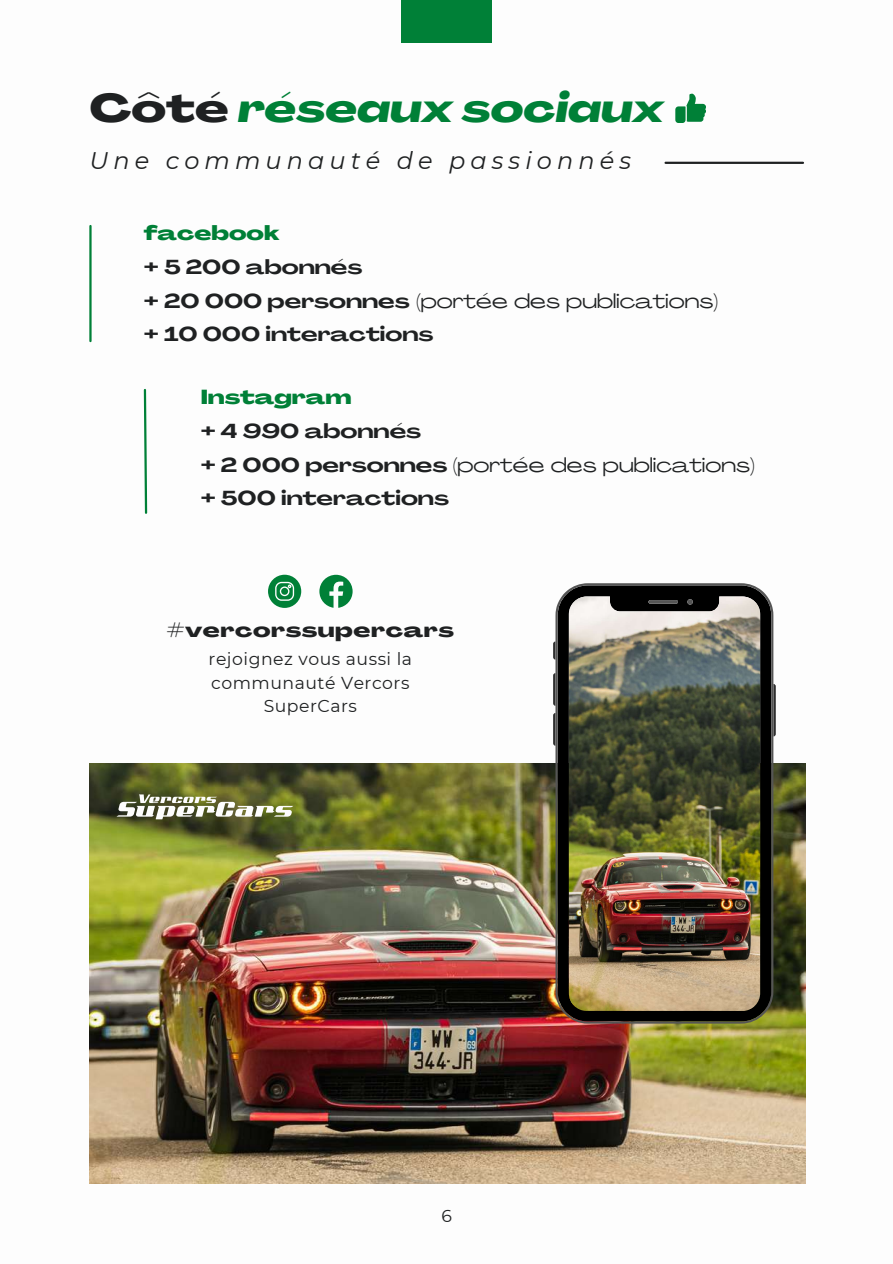
<style>
.page{position:relative;width:893px;height:1264px;background:#fff}
.page>*{position:absolute;margin:0;border:0;box-sizing:border-box;transform-origin:0 0}
.t1{font:italic 800 39.6px "Agrandir Grand";color:#008037}
.t2{font:italic 24px "Montserrat";letter-spacing:.21em;color:#1f2122}
.t3{font:700 19.95px/33.8px "Agrandir Grand";color:#1f2122}
.t4{font:800 19.95px "Agrandir Grand";letter-spacing:.03em;color:#1f2122}
.t5{font:800 19.95px "Agrandir Grand";color:#008037}
.t6{font:17.25px/23.7px "Montserrat";letter-spacing:.03em;color:#1f2122;text-align:center}
.s1{font-style:normal;color:#1f2122}
.s2{font-weight:400}
</style>
<div class="page">
<img style="left:89px;top:763px;width:716px;height:419px">
<hr style="left:89px;top:226px;width:3px;height:115px;background:#008037">
<svg style="left:143px;top:388px;width:5px;height:126px"></svg>
<svg style="left:553px;top:641px;width:2px;height:18px"></svg>
<svg style="left:553px;top:673px;width:2px;height:32px"></svg>
<svg style="left:553px;top:713px;width:2px;height:32px"></svg>
<svg style="left:773px;top:684px;width:2px;height:52px"></svg>
<img style="left:555px;top:583px;width:218px;height:440px">
<svg style="left:319px;top:575px;width:33px;height:33px"></svg>
<svg style="left:268px;top:574px;width:33px;height:34px"></svg>
<svg style="left:675px;top:94px;width:30px;height:29px"></svg>
<hr style="left:665px;top:162px;width:137px;height:2px;background:#1f2122">
<div style="left:401px;top:0;width:91px;height:43px;background:#008037"></div>
<svg style="left:117px;top:794px;width:176px;height:25px"></svg>
<h1 class="t1" style="left:89px;top:92px;width:576px"><span class="s1">Côté</span> réseaux sociaux</h1>
<p class="t2" style="left:89px;top:146px;width:543px">Une communauté de passionnés</p>
<p class="t5" style="left:144px;top:225px;width:137px">facebook</p>
<p class="t3" style="left:144px;top:252px;width:575px">+ 5 200 abonnés<br>+ 20 000 personnes <span class="s2">(portée des publications) </span>+ 10 000 interactions</p>
<p class="t5" style="left:201px;top:389px;width:152px">Instagram</p>
<p class="t3" style="left:201px;top:416px;width:555px">+ 4 990 abonnés<br>+ 2 000 personnes <span class="s2">(portée des publications) </span>+ 500 interactions</p>
<p class="t4" style="left:167px;top:622px;width:289px">#vercorssupercars</p>
<p class="t6" style="left:208px;top:647px;width:205px">rejoignez vous aussi la communauté Vercors<br>SuperCars</p>
<p class="t6" style="left:441px;top:1203px;width:12px">6</p>
</div>
